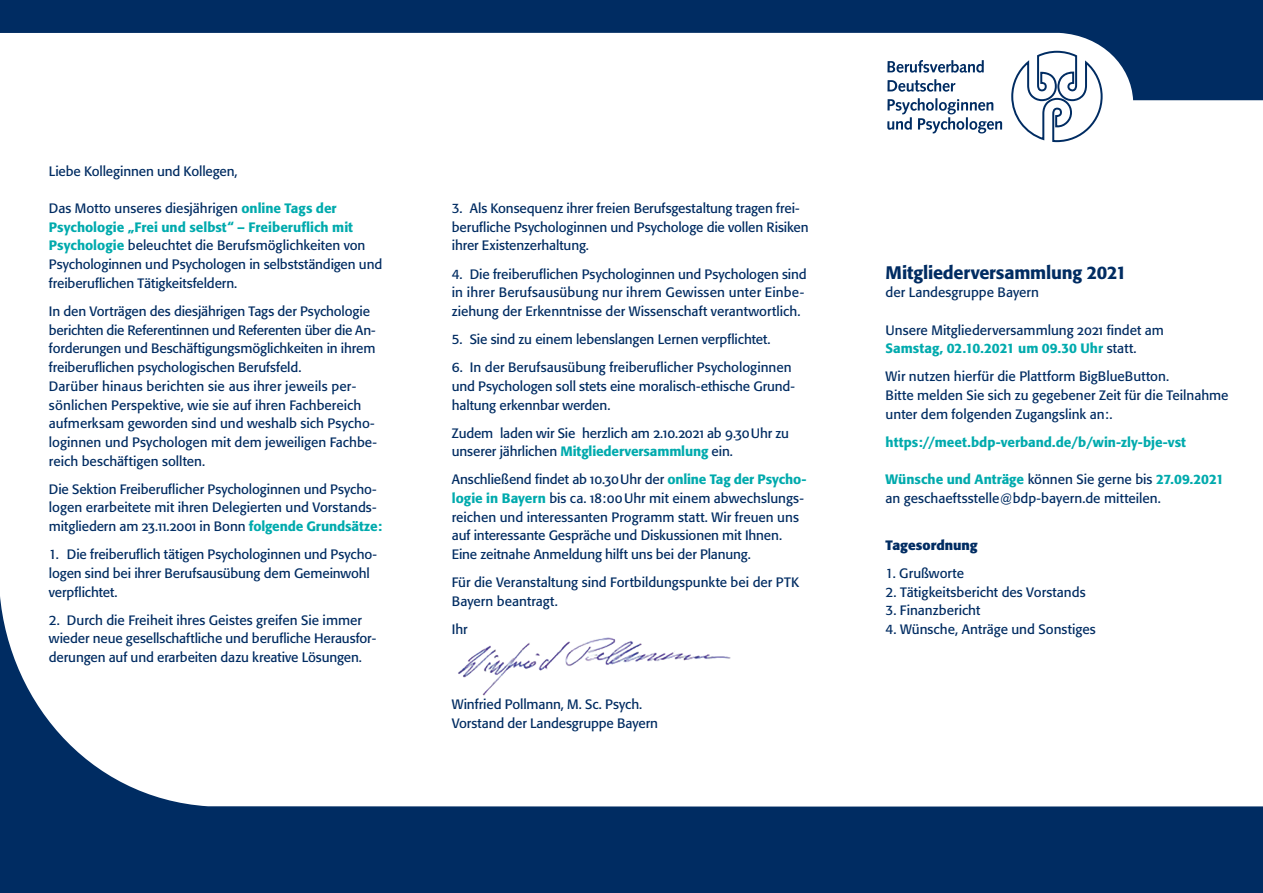
<style>
.page{position:relative;width:1263px;height:893px;background:#fff}
.page>*{position:absolute;margin:0;border:0;box-sizing:border-box;transform-origin:0 0}
.Ü_klein_li{font:500 18px "Formata";letter-spacing:-.01em;color:#002c62}
.Text{font:13.5px/18.8px "Formata";letter-spacing:-.005em;color:#002c62}
.text_hängend{font:13.5px "Formata";color:#002c62}
.Text-2{font:500 13.5px "Formata";color:#00aaad}
.Text-3{font:700 13.5px "Formata";color:#002c62}
.s1{font-weight:500;color:#00aaad}
.s2{font-family:"Formata Regular SC"}
.s3{font-weight:400;color:#002c62}
</style>
<div class="page">
<svg style="left:0;top:0;width:1263px;height:100px"></svg>
<svg style="left:887px;top:98px;width:115px;height:35px"></svg>
<svg style="left:887px;top:79px;width:68px;height:13px"></svg>
<svg style="left:887px;top:60px;width:97px;height:13px"></svg>
<svg style="left:1011px;top:51px;width:91px;height:91px"></svg>
<svg style="left:0;top:596px;width:1263px;height:297px"></svg>
<img style="left:455px;top:637px;width:291px;height:59px">
<p class="Text" style="left:49px;top:161px;width:190px">Liebe Kolleginnen und Kollegen,</p>
<p class="Text" style="left:49px;top:199px;width:335px">Das Motto unseres diesjährigen <span class="s1">online Tags der Psychologie „Frei und selbst“ – Freiberuflich mit Psychologie</span> beleuchtet die Berufsmöglichkeiten von Psychologinnen und Psychologen in selbstständigen und freiberuflichen Tätigkeitsfeldern.</p>
<p class="Text" style="left:49px;top:302px;width:328px">In den Vorträgen des diesjährigen Tags der Psychologie berichten die Referentinnen und Referenten über die An&shy;forderungen und Beschäftigungsmöglichkeiten in ihrem freiberuflichen psychologischen Berufsfeld.</p>
<p class="Text" style="left:49px;top:377px;width:330px">Darüber hinaus berichten sie aus ihrer jeweils per&shy;sönlichen Perspektive, wie sie auf ihren Fachbereich aufmerksam geworden sind und weshalb sich Psycho&shy;loginnen und Psychologen mit dem jeweiligen Fachbe&shy;reich beschäftigen sollten.</p>
<p class="Text" style="left:49px;top:480px;width:335px">Die Sektion Freiberuflicher Psychologinnen und Psycho&shy;logen erarbeitete mit ihren Delegierten und Vorstands&shy;mitgliedern am <span class="s2">23.11.2001</span> in Bonn <span class="s1">folgende Grundsätze:</span></p>
<p class="Text" style="left:49px;top:545px;width:329px">1. Die freiberuflich tätigen Psychologinnen und Psycho&shy;logen sind bei ihrer Berufsausübung dem Gemeinwohl verpflichtet.</p>
<p class="Text" style="left:49px;top:610px;width:329px">2. Durch die Freiheit ihres Geistes greifen Sie immer wieder neue gesellschaftliche und berufliche Herausfor&shy;derungen auf und erarbeiten dazu kreative Lösungen.</p>
<p class="Text" style="left:452px;top:199px;width:358px">3. Als Konsequenz ihrer freien Berufsgestaltung tragen frei&shy;berufliche Psychologinnen und Psychologe die vollen Risiken ihrer Existenzerhaltung.</p>
<p class="Text" style="left:452px;top:264px;width:356px">4. Die freiberuflichen Psychologinnen und Psychologen sind in ihrer Berufsausübung nur ihrem Gewissen unter Einbe&shy;ziehung der Erkenntnisse der Wissenschaft verantwortlich.</p>
<p class="Text" style="left:452px;top:330px;width:320px">5. Sie sind zu einem lebenslangen Lernen verpflichtet.</p>
<p class="Text" style="left:452px;top:358px;width:345px">6. In der Berufsausübung freiberuflicher Psychologinnen und Psychologen soll stets eine moralisch-ethische Grund&shy;haltung erkennbar werden.</p>
<p class="Text" style="left:452px;top:423px;width:339px">Zudem laden wir Sie herzlich am <span class="s2">2.10.2021</span> ab <span class="s2">9.30</span>Uhr zu unserer jährlichen <span class="s1">Mitgliederversammlung</span> ein.</p>
<p class="Text" style="left:452px;top:470px;width:356px">Anschließend findet ab <span class="s2">10.30</span>Uhr der <span class="s1">online Tag der Psycho&shy;logie in Bayern</span> bis ca. <span class="s2">18:00</span>Uhr mit einem abwechslungs&shy;reichen und interessanten Programm statt. Wir freuen uns auf interessante Gespräche und Diskussionen mit Ihnen.</p>
<p class="Text" style="left:452px;top:545px;width:301px">Eine zeitnahe Anmeldung hilft uns bei der Planung.</p>
<p class="Text" style="left:452px;top:573px;width:349px">Für die Veranstaltung sind Fortbildungspunkte bei der PTK<br>Bayern beantragt.</p>
<p class="Text" style="left:452px;top:620px;width:17px">Ihr</p>
<p class="Text" style="left:452px;top:695px;width:192px">Winfried Pollmann, M. Sc. Psych.</p>
<p class="Text" style="left:452px;top:713px;width:208px">Vorstand der Landesgruppe Bayern</p>
<p class="Ü_klein_li" style="left:885px;top:261px;width:243px">Mitgliederversammlung 2021</p>
<p class="Text" style="left:885px;top:283px;width:155px">der Landesgruppe Bayern</p>
<p class="text_hängend" style="left:885px;top:322px;width:280px">Unsere Mitgliederversammlung <span class="s2">2021</span> findet am</p>
<p class="Text-2" style="left:885px;top:340px;width:253px">Samstag, 02.10.2021 um 09.30 Uhr <span class="s3">statt.</span></p>
<p class="text_hängend" style="left:885px;top:368px;width:285px">Wir nutzen hierfür die Plattform BigBlueButton.</p>
<p class="text_hängend" style="left:885px;top:387px;width:344px">Bitte melden Sie sich zu gegebener Zeit für die Teilnahme</p>
<p class="text_hängend" style="left:885px;top:406px;width:228px">unter dem folgenden Zugangslink an:.</p>
<p class="Text-2" style="left:885px;top:434px;width:302px">https://meet.bdp-verband.de/b/win-zly-bje-vst</p>
<p class="Text-2" style="left:885px;top:471px;width:340px">Wünsche und Anträge <span class="s3">können Sie gerne bis</span> 27.09.2021</p>
<p class="Text" style="left:885px;top:489px;width:277px">an geschaeftsstelle@bdp-bayern.de mitteilen.</p>
<p class="Text-3" style="left:885px;top:537px;width:94px">Tagesordnung</p>
<p class="text_hängend" style="left:885px;top:565px;width:80px">1. Grußworte</p>
<p class="text_hängend" style="left:885px;top:584px;width:202px">2. Tätigkeitsbericht des Vorstands</p>
<p class="text_hängend" style="left:885px;top:602px;width:96px">3. Finanzbericht</p>
<p class="text_hängend" style="left:885px;top:621px;width:212px">4. Wünsche, Anträge und Sonstiges</p>
</div>
